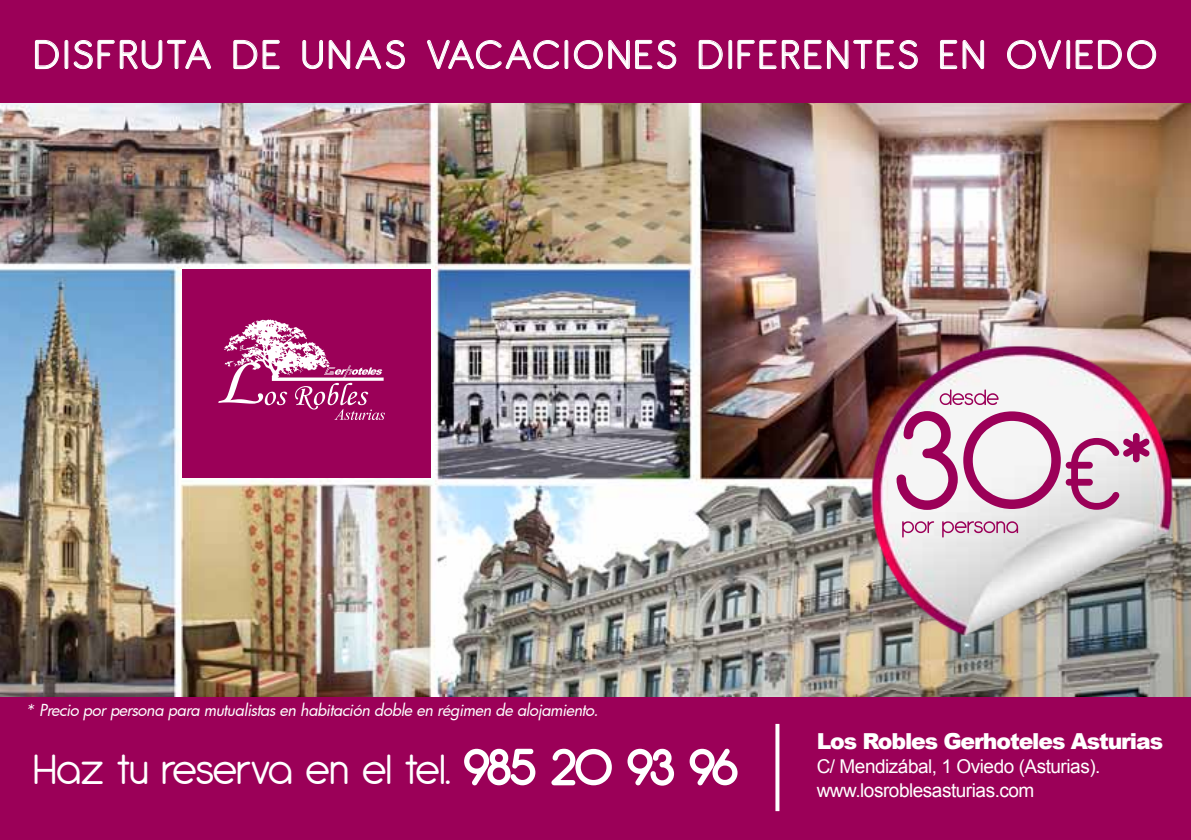
<style>
.page{position:relative;width:1191px;height:840px;background:#fff}
.page>*{position:absolute;margin:0;border:0;box-sizing:border-box;transform-origin:0 0}
.t1{font:46px "Antipasto";color:#fff}
.t2{font:44px "Antipasto";letter-spacing:.1em;color:#fff}
.t3{font:900 22px "Arial";letter-spacing:-.05em;color:#fff}
.t4{font:19px/23.6px "Arial";letter-spacing:-.025em;color:#fff}
.t5{font:italic 16.2px "Futura";letter-spacing:-.025em;color:#fff}
.s1{font-size:54px}
</style>
<div class="page">
<div style="left:0;top:688px;width:1191px;height:151px;background:#9b0058"></div>
<img style="left:0;top:102px;width:1191px;height:594px">
<div style="left:183px;top:269px;width:248px;height:208px;background:#9b0058"></div>
<svg style="left:218px;top:319px;width:167px;height:101px"></svg>
<img style="left:865px;top:339px;width:313px;height:299px">
<svg style="left:896px;top:411px;width:253px;height:98px"></svg>
<svg style="left:939px;top:389px;width:59px;height:16px"></svg>
<svg style="left:902px;top:521px;width:116px;height:16px"></svg>
<div style="left:0;top:0;width:1191px;height:102px;background:#9b0058"></div>
<svg style="left:34px;top:39px;width:177px;height:31px"></svg>
<svg style="left:233px;top:39px;width:47px;height:31px"></svg>
<svg style="left:302px;top:40px;width:103px;height:30px"></svg>
<svg style="left:427px;top:39px;width:250px;height:31px"></svg>
<svg style="left:698px;top:39px;width:220px;height:31px"></svg>
<svg style="left:940px;top:39px;width:45px;height:31px"></svg>
<svg style="left:1007px;top:39px;width:149px;height:31px"></svg>
<svg style="left:775px;top:723px;width:4px;height:87px"></svg>
<svg style="left:464px;top:748px;width:72px;height:38px"></svg>
<svg style="left:551px;top:748px;width:61px;height:38px"></svg>
<svg style="left:627px;top:748px;width:48px;height:38px"></svg>
<svg style="left:689px;top:748px;width:49px;height:38px"></svg>
<h2 class="t2" style="left:34px;top:29px;width:1123px">DISFRUTA DE UNAS VACACIONES DIFERENTES EN OVIEDO</h2>
<p class="t5" style="left:25px;top:698px;width:574px">* Precio por persona para mutualistas en habitación doble en régimen de alojamiento.</p>
<h1 class="t1" style="left:34px;top:742px;width:705px">Haz tu reserva en el tel. <span class="s1">985 20 93 96</span></h1>
<h3 class="t3" style="left:816px;top:725px;width:348px">Los Robles Gerhoteles Asturias</h3>
<p class="t4" style="left:816px;top:754px;width:285px">C/ Mendizábal, 1 Oviedo (Asturias). www.losroblesasturias.com</p>
</div>
